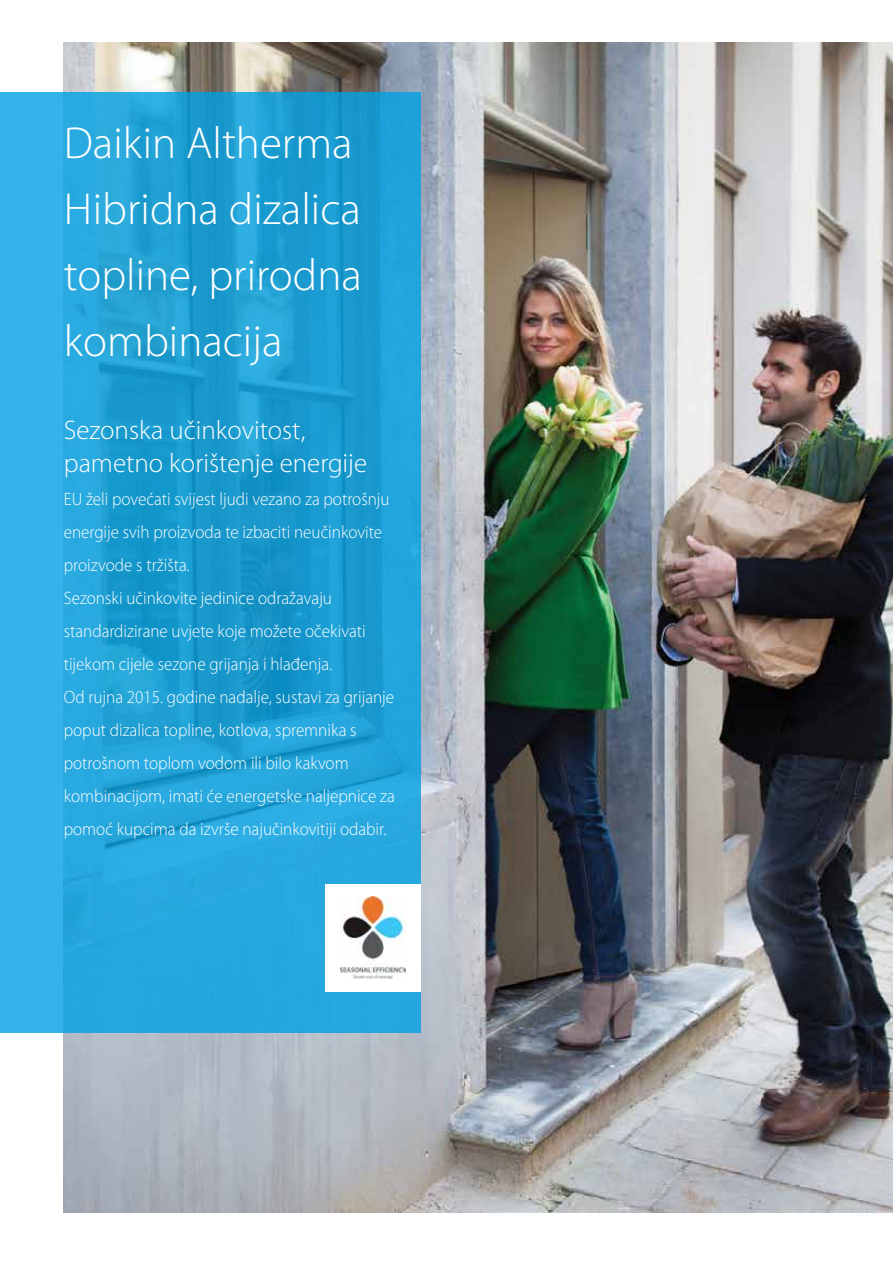
<style>
.page{position:relative;width:893px;height:1263px;background:#fff}
.page>*{position:absolute;margin:0;border:0;box-sizing:border-box;transform-origin:0 0}
.t1{font:300 45px/66px "Myriad Pro";color:#fff}
.t2{font:300 27px/33px "Myriad Pro";color:#fff}
.t3{font:300 18px/33px "Myriad Pro";color:#fff;scale:.95 1}
</style>
<div class="page">
<img style="left:64px;top:43px;width:829px;height:1170px">
<svg style="left:0;top:92px;width:421px;height:941px;background:#22a3d9"></svg>
<div style="left:326px;top:884px;width:95px;height:107px;background:#fff"></div>
<img style="left:341px;top:896px;width:64px;height:83px">
<h1 class="t1" style="left:64px;top:110px;width:300px">Daikin Altherma<br>Hibridna dizalica topline, prirodna kombinacija</h1>
<h2 class="t2" style="left:64px;top:413px;width:305px">Sezonska učinkovitost, pametno korištenje energije</h2>
<p class="t3" style="left:64px;top:482px;width:350px">EU želi povećati svijest ljudi vezano za potrošnju energije svih proizvoda te izbaciti neučinkovite proizvode s tržišta.<br>Sezonski učinkovite jedinice odražavaju standardizirane uvjete koje možete očekivati tijekom cijele sezone grijanja i hlađenja.<br>Od rujna 2015. godine nadalje, sustavi za grijanje poput dizalica topline, kotlova, spremnika s potrošnom toplom vodom ili bilo kakvom kombinacijom, imati će energetske naljepnice za pomoć kupcima da izvrše najučinkovitiji odabir.</p>
</div>
